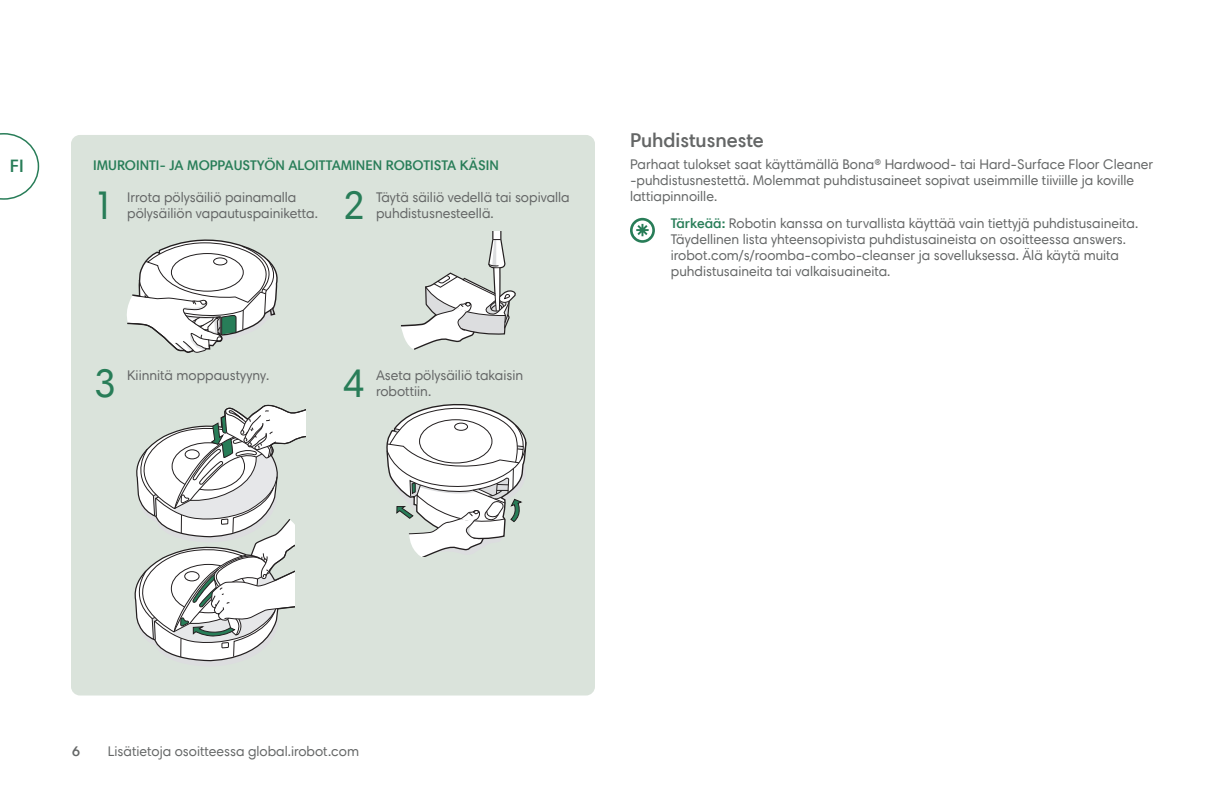
<style>
.page{position:relative;width:1224px;height:792px;background:#fff}
.page>*{position:absolute;margin:0;border:0;box-sizing:border-box;transform-origin:0 0}
.Numbering{font:40px "Harmonia Sans Pro";color:#287d58}
.t1{font:600 20px "Harmonia Sans Pro";color:#646666}
.t2{font:600 18px "Harmonia Sans Pro";color:#287d58}
._2018_Body_Copy_Bull{font:14px/16px "Harmonia Sans Pro";color:#646666}
.t3{font:600 14px "Harmonia Sans Pro";color:#287d58}
.t4{font:600 14px "Harmonia Sans Pro";color:#646666}
.s1{font-weight:600;color:#287d58}
</style>
<div class="page">
<svg style="left:0;top:133px;width:39px;height:67px"></svg>
<svg style="left:630px;top:218px;width:25px;height:25px"></svg>
<div style="left:71px;top:135px;width:524px;height:561px;background:#dae3db;border-radius:9px"></div>
<svg style="left:127px;top:239px;width:151px;height:114px"></svg>
<svg style="left:400px;top:231px;width:116px;height:119px"></svg>
<svg style="left:386px;top:404px;width:141px;height:153px"></svg>
<svg style="left:134px;top:404px;width:171px;height:258px"></svg>
<p class="t2" style="left:10px;top:154px;width:15px">FI</p>
<p class="t3" style="left:93px;top:157px;width:407px">IMUROINTI- JA MOPPAUSTYÖN ALOITTAMINEN ROBOTISTA KÄSIN</p>
<p class="Numbering" style="left:93px;top:180px;width:24px">1</p>
<p class="Numbering" style="left:343px;top:180px;width:24px">2</p>
<p class="_2018_Body_Copy_Bull" style="left:127px;top:189px;width:192px">Irrota pölysäiliö painamalla pölysäiliön vapautuspainiketta.</p>
<p class="_2018_Body_Copy_Bull" style="left:376px;top:189px;width:195px">Täytä säiliö vedellä tai sopivalla puhdistusnesteellä.</p>
<p class="Numbering" style="left:93px;top:359px;width:24px">3</p>
<p class="_2018_Body_Copy_Bull" style="left:127px;top:367px;width:144px">Kiinnitä moppaustyyny.</p>
<p class="Numbering" style="left:343px;top:359px;width:24px">4</p>
<p class="_2018_Body_Copy_Bull" style="left:376px;top:367px;width:149px">Aseta pölysäiliö takaisin robottiin.</p>
<p class="t1" style="left:630px;top:128px;width:135px">Puhdistusneste</p>
<p class="_2018_Body_Copy_Bull" style="left:630px;top:156px;width:525px">Parhaat tulokset saat käyttämällä Bona® Hardwood- tai Hard-Surface Floor Cleaner -puhdistusnestettä. Molemmat puhdistusaineet sopivat useimmille tiiviille ja koville lattiapinnoille.</p>
<p class="_2018_Body_Copy_Bull" style="left:671px;top:215px;width:469px"><span class="s1">Tärkeää:</span> Robotin kanssa on turvallista käyttää vain tiettyjä puhdistusaineita.<br>Täydellinen lista yhteensopivista puhdistusaineista on osoitteessa answers. irobot.com/s/roomba-combo-cleanser ja sovelluksessa. Älä käytä muita puhdistusaineita tai valkaisuaineita.</p>
<p class="t4" style="left:72px;top:742px;width:9px">6</p>
<p class="_2018_Body_Copy_Bull" style="left:108px;top:743px;width:253px">Lisätietoja osoitteessa global.irobot.com</p>
</div>
